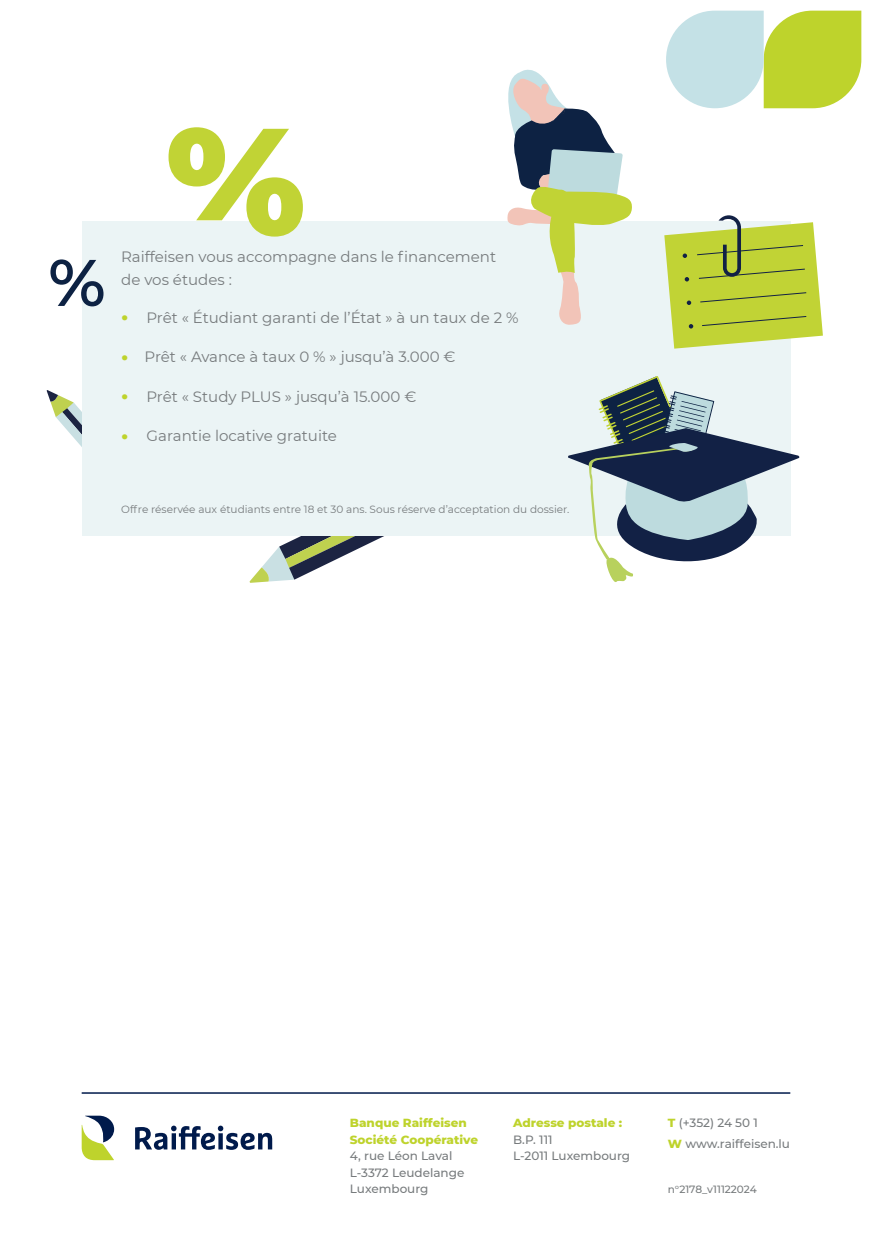
<style>
.page{position:relative;width:872px;height:1242px;background:#fff}
.page>*{position:absolute;margin:0;border:0;box-sizing:border-box;transform-origin:0 0}
.t1{font:600 65.7px "Montserrat";color:#0d2243}
.t2{font:15px/22.5px "Montserrat";color:#777b7d}
.t3{font:500 12px/16.5px "Montserrat";color:#777b7d}
.t4{font:800 12px/16.5px "Montserrat";color:#bed32c}
.t5{font:10.5px "Montserrat";color:#777b7d}
.t6{font:500 10.5px "Montserrat";color:#777b7d}
.s1{font-weight:800;font-size:18px;color:#bed32c}
.s2{font-weight:800;color:#bed32c}
</style>
<div class="page">
<svg style="left:47px;top:390px;width:35px;height:57px"></svg>
<svg style="left:249px;top:535px;width:187px;height:48px"></svg>
<div style="left:82px;top:221px;width:708px;height:314px;background:#ebf4f5"></div>
<svg style="left:666px;top:11px;width:195px;height:97px;background:#c9de96"></svg>
<svg style="left:135px;top:1125px;width:137px;height:24px"></svg>
<svg style="left:82px;top:1115px;width:32px;height:45px"></svg>
<hr style="left:82px;top:1092px;width:708px;height:1px;background:#001a4b">
<svg style="left:168px;top:127px;width:135px;height:110px"></svg>
<svg style="left:507px;top:69px;width:125px;height:256px"></svg>
<svg style="left:567px;top:376px;width:233px;height:206px"></svg>
<svg style="left:664px;top:215px;width:159px;height:134px"></svg>
<h1 class="t1" style="left:48px;top:236px;width:59px">%</h1>
<p class="t2" style="left:121px;top:245px;width:376px">Raiffeisen vous accompagne dans le financement de vos études :</p>
<p class="t2" style="left:121px;top:305px;width:399px"><span class="s1">•</span> Prêt « Étudiant garanti de l’État » à un taux de 2 %</p>
<p class="t2" style="left:121px;top:345px;width:336px"><span class="s1">•</span> Prêt « Avance à taux 0 % » jusqu’à 3.000 €</p>
<p class="t2" style="left:121px;top:384px;width:297px"><span class="s1">•</span> Prêt « Study PLUS » jusqu’à 15.000 €</p>
<p class="t2" style="left:121px;top:424px;width:217px"><span class="s1">•</span> Garantie locative gratuite</p>
<p class="t5" style="left:121px;top:502px;width:450px">Offre réservée aux étudiants entre 18 et 30 ans. Sous réserve d’acceptation du dossier.</p>
<p class="t4" style="left:350px;top:1114px;width:130px">Banque Raiffeisen<br>Société Coopérative</p>
<p class="t3" style="left:350px;top:1147px;width:116px">4, rue Léon Laval<br>L-3372 Leudelange<br>Luxembourg</p>
<p class="t4" style="left:513px;top:1114px;width:111px">Adresse postale :</p>
<p class="t3" style="left:513px;top:1130px;width:118px">B.P. 111<br>L-2011 Luxembourg</p>
<p class="t3" style="left:667px;top:1112px;width:124px;line-height:20.7px"><span class="s2">T</span> (+352) 24 50 1<br><span class="s2">W</span> www.raiffeisen.lu</p>
<p class="t6" style="left:667px;top:1182px;width:91px">n°2178_v11122024</p>
</div>
